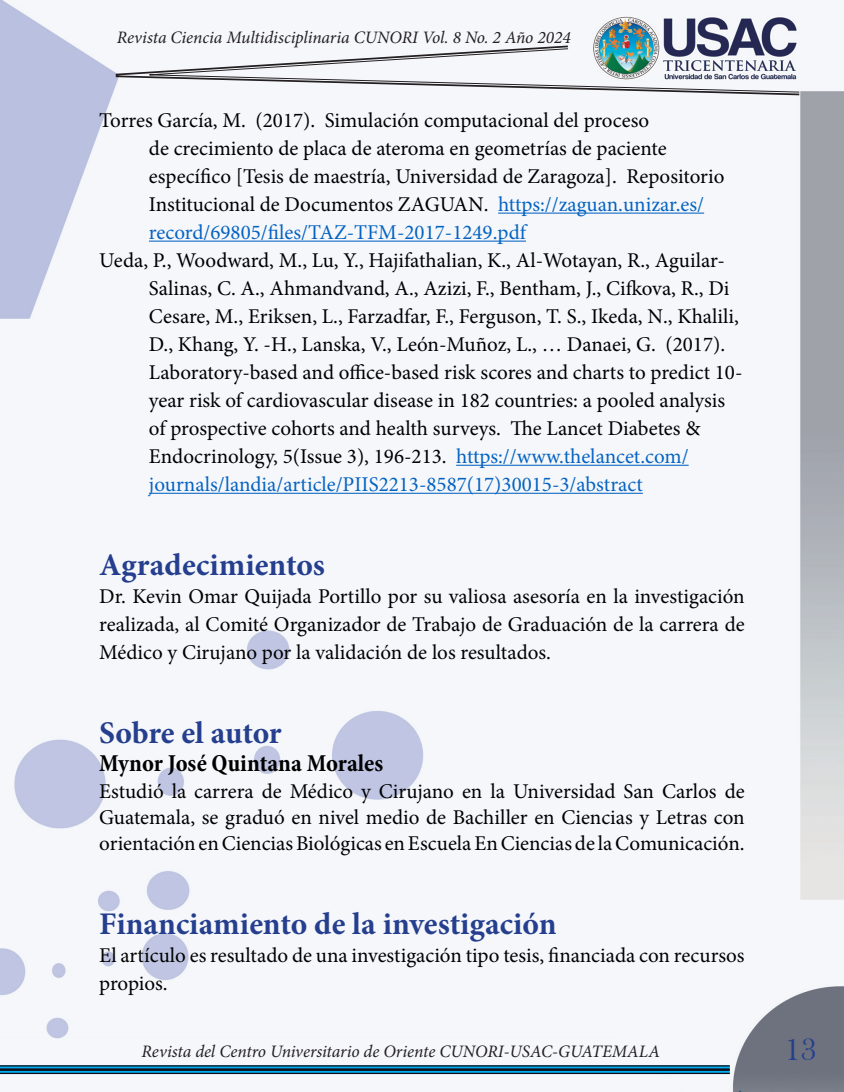
<style>
.page{position:relative;width:844px;height:1092px;background:#fff}
.page>*{position:absolute;margin:0;border:0;box-sizing:border-box;transform-origin:0 0}
.t1{font:700 31.5px "Minion Pro";color:#253f8e}
.t2{font:31.5px "Bask Old Face";color:#253f8e}
.t3{font:700 condensed 24.5px "Minion Pro";color:#000}
.t4{font:21px/28px "Minion Pro";color:#000002}
.t5{font:21px/28px "Minion Pro";color:#000;text-align:justify}
.t6{font:italic 17.5px "Minion Pro";letter-spacing:-.005em;color:#231f20}
.s1{color:#0563c1}
</style>
<div class="page">
<img style="left:0;top:0;width:843px;height:1091px">
<svg style="left:115px;top:45px;width:685px;height:51px"></svg>
<svg style="left:0;top:1066px;width:729px;height:6px;background:#0572a0"></svg>
<hr style="left:0;top:1065px;width:729px;height:1px;background:#100c18">
<hr style="left:0;top:1068px;width:729px;height:2px;background:#100c18">
<hr style="left:0;top:1072px;width:729px;height:1px;background:#100c18">
<hr style="left:498px;top:212px;width:206px;height:2px;background:#0563c1">
<hr style="left:149px;top:240px;width:377px;height:2px;background:#0563c1">
<hr style="left:456px;top:464px;width:232px;height:2px;background:#0563c1">
<hr style="left:149px;top:492px;width:493px;height:2px;background:#0563c1">
<p class="t6" style="left:117px;top:25px;width:455px">Revista Ciencia Multidisciplinaria CUNORI Vol. 8 No. 2 Año 2024</p>
<p class="t4" style="left:149px;top:106px;width:577px;text-indent:-50px">Torres García, M. (2017). Simulación computacional del proceso<br>de crecimiento de placa de ateroma en geometrías de paciente específico [Tesis de maestría, Universidad de Zaragoza]. Repositorio Institucional de Documentos ZAGUAN. <span class="s1">https://zaguan.unizar.es/ record/69805/files/TAZ-TFM-2017-1249.pdf</span></p>
<p class="t4" style="left:149px;top:246px;width:595px;text-indent:-50px">Ueda, P., Woodward, M., Lu, Y., Hajifathalian, K., Al-Wotayan, R., Aguilar-Salinas, C. A., Ahmandvand, A., Azizi, F., Bentham, J., Cifkova, R., Di Cesare, M., Eriksen, L., Farzadfar, F., Ferguson, T. S., Ikeda, N., Khalili, D., Khang, Y. -H., Lanska, V., León-Muñoz, L., … Danaei, G. (2017).<br>Laboratory-based and office-based risk scores and charts to predict 10- year risk of cardiovascular disease in 182 countries: a pooled analysis of prospective cohorts and health surveys. The Lancet Diabetes &amp; Endocrinology, 5(Issue 3), 196-213. <span class="s1">https://www.thelancet.com/ journals/landia/article/PIIS2213-8587(17)30015-3/abstract</span></p>
<p class="t1" style="left:99px;top:543px;width:227px">Agradecimientos</p>
<p class="t5" style="left:99px;top:582px;width:646px">Dr. Kevin Omar Quijada Portillo por su valiosa asesoría en la investigación realizada, al Comité Organizador de Trabajo de Graduación de la carrera de Médico y Cirujano por la validación de los resultados.</p>
<p class="t1" style="left:99px;top:711px;width:184px">Sobre el autor</p>
<p class="t3" style="left:99px;top:746px;width:286px">Mynor José Quintana Morales</p>
<p class="t5" style="left:99px;top:777px;width:646px;line-height:26.2px">Estudió la carrera de Médico y Cirujano en la Universidad San Carlos de Guatemala, se graduó en nivel medio de Bachiller en Ciencias y Letras con orientación en Ciencias Biológicas en Escuela En Ciencias de la Comunicación.</p>
<p class="t1" style="left:99px;top:901px;width:459px">Financiamiento de la investigación</p>
<p class="t5" style="left:99px;top:941px;width:646px">El artículo es resultado de una investigación tipo tesis, financiada con recursos propios.</p>
<p class="t6" style="left:141px;top:1039px;width:520px">Revista del Centro Universitario de Oriente CUNORI-USAC-GUATEMALA</p>
<h1 class="t2" style="left:785px;top:1032px;width:32px">13</h1>
</div>
